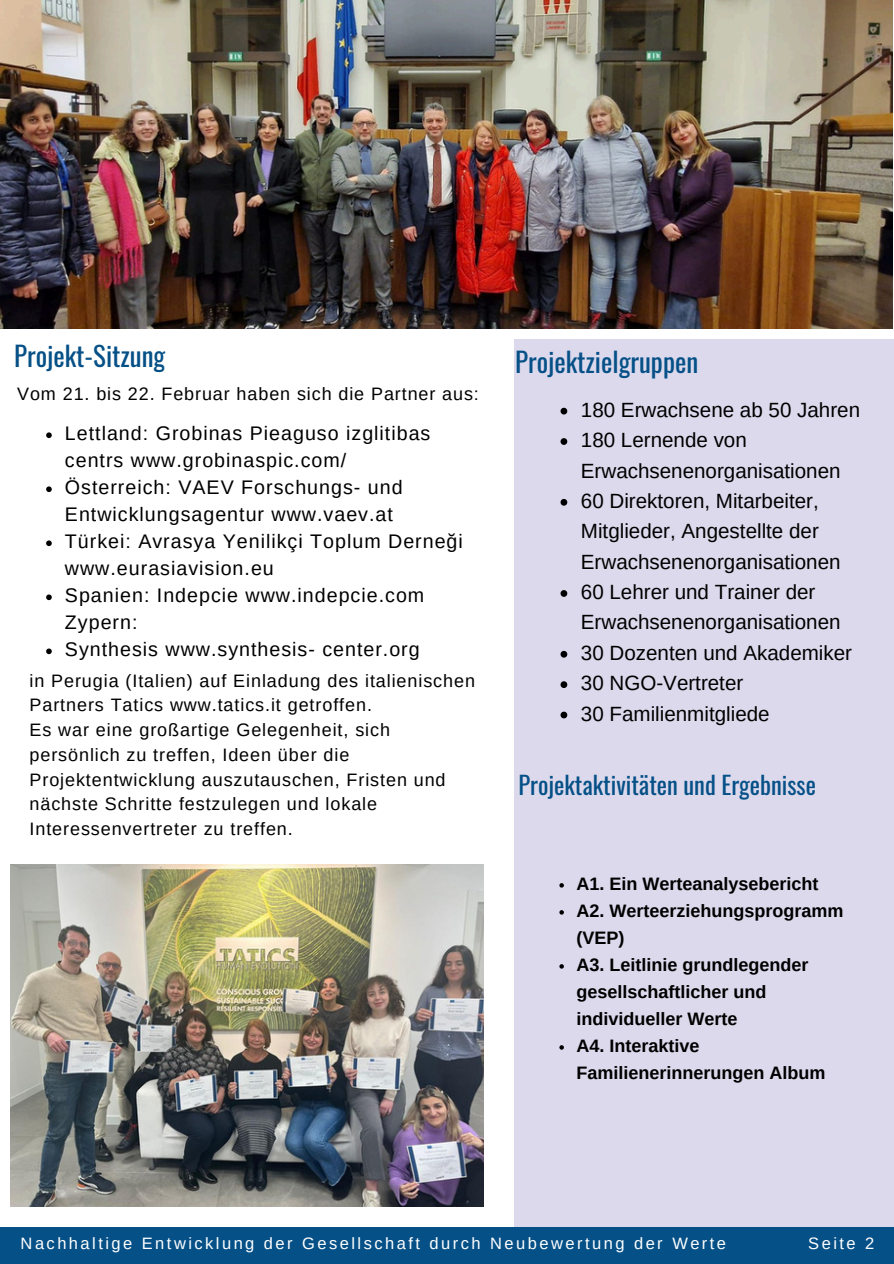
<style>
.page{position:relative;width:894px;height:1264px;background:#fff}
.page>*{position:absolute;margin:0;border:0;box-sizing:border-box;transform-origin:0 0}
.t1{font:27px "Oswald";color:#055087}
.t2{font:24.45px "Oswald";color:#055087}
.t3{font:20.55px/30.3px "Arimo";color:#000}
.t4{font:19.65px/27px "Arimo";letter-spacing:.05em;color:#000}
.t5{font:18px/24.8px "Arimo";letter-spacing:.05em;color:#000}
.t6{font:700 18px/27px "Arimo";color:#000}
.t7{font:16.5px "Arimo";letter-spacing:.15em;color:#fff}
</style>
<div class="page">
<div style="left:514px;top:339px;width:379px;height:895px;background:#dcd9ec"></div>
<div style="left:0;top:1227px;width:893px;height:36px;background:#055087"></div>
<img style="left:0;top:0;width:892px;height:328px">
<img style="left:10px;top:864px;width:473px;height:342px">
<svg style="left:46px;top:432px;width:6px;height:6px"></svg>
<svg style="left:46px;top:486px;width:6px;height:6px"></svg>
<svg style="left:46px;top:540px;width:6px;height:6px"></svg>
<svg style="left:46px;top:594px;width:6px;height:6px"></svg>
<svg style="left:46px;top:648px;width:6px;height:6px"></svg>
<svg style="left:559px;top:883px;width:4px;height:4px"></svg>
<svg style="left:559px;top:910px;width:4px;height:4px"></svg>
<svg style="left:559px;top:964px;width:4px;height:4px"></svg>
<svg style="left:559px;top:1045px;width:4px;height:4px"></svg>
<svg style="left:560px;top:408px;width:7px;height:6px"></svg>
<svg style="left:560px;top:438px;width:7px;height:7px"></svg>
<svg style="left:560px;top:499px;width:7px;height:6px"></svg>
<svg style="left:560px;top:590px;width:7px;height:7px"></svg>
<svg style="left:560px;top:651px;width:7px;height:6px"></svg>
<svg style="left:560px;top:681px;width:7px;height:7px"></svg>
<svg style="left:560px;top:711px;width:7px;height:7px"></svg>
<p class="t1" style="left:14px;top:335px;width:153px">Projekt-Sitzung</p>
<p class="t1" style="left:515px;top:341px;width:185px">Projektzielgruppen</p>
<p class="t5" style="left:17px;top:382px;width:463px">Vom 21. bis 22. Februar haben sich die Partner aus:</p>
<p class="t4" style="left:65px;top:420px;width:367px">Lettland: Grobinas Pieaguso izglitibas centrs www.grobinaspic.com/</p>
<p class="t4" style="left:65px;top:474px;width:339px">Österreich: VAEV Forschungs- und<br>Entwicklungsagentur www.vaev.at</p>
<p class="t4" style="left:65px;top:528px;width:399px">Türkei: Avrasya Yenilikçi Toplum Derneği www.eurasiavision.eu</p>
<p class="t4" style="left:65px;top:582px;width:361px">Spanien: Indepcie www.indepcie.com<br>Zypern:</p>
<p class="t4" style="left:65px;top:636px;width:356px">Synthesis www.synthesis- center.org</p>
<p class="t5" style="left:30px;top:668px;width:447px">in Perugia (Italien) auf Einladung des italienischen<br>Partners Tatics www.tatics.it getroffen.</p>
<h1 class="t5" style="left:30px;top:717px;width:417px">Es war eine großartige Gelegenheit, sich persönlich zu treffen, Ideen über die Projektentwicklung auszutauschen, Fristen und nächste Schritte festzulegen und lokale Interessenvertreter zu treffen.</h1>
<p class="t3" style="left:580px;top:394px;width:280px">180 Erwachsene ab 50 Jahren</p>
<p class="t3" style="left:580px;top:425px;width:261px">180 Lernende von<br>Erwachsenenorganisationen</p>
<p class="t3" style="left:580px;top:485px;width:261px">60 Direktoren, Mitarbeiter,<br>Mitglieder, Angestellte der<br>Erwachsenenorganisationen</p>
<h1 class="t3" style="left:580px;top:577px;width:261px">60 Lehrer und Trainer der<br>Erwachsenenorganisationen</h1>
<p class="t3" style="left:580px;top:637px;width:272px">30 Dozenten und Akademiker</p>
<p class="t3" style="left:580px;top:668px;width:164px">30 NGO-Vertreter</p>
<p class="t3" style="left:580px;top:698px;width:190px">30 Familienmitgliede</p>
<p class="t2" style="left:518px;top:766px;width:299px">Projektaktivitäten und Ergebnisse</p>
<p class="t6" style="left:576px;top:870px;width:243px">A1. Ein Werteanalysebericht</p>
<p class="t6" style="left:576px;top:897px;width:268px">A2. Werteerziehungsprogramm (VEP)</p>
<p class="t6" style="left:576px;top:951px;width:233px">A3. Leitlinie grundlegender gesellschaftlicher und individueller Werte</p>
<p class="t6" style="left:576px;top:1032px;width:250px">A4. Interaktive<br>Familienerinnerungen Album</p>
<p class="t7" style="left:21px;top:1233px;width:706px">Nachhaltige Entwicklung der Gesellschaft durch Neubewertung der Werte</p>
<p class="t7" style="left:808px;top:1233px;width:68px">Seite 2</p>
</div>
